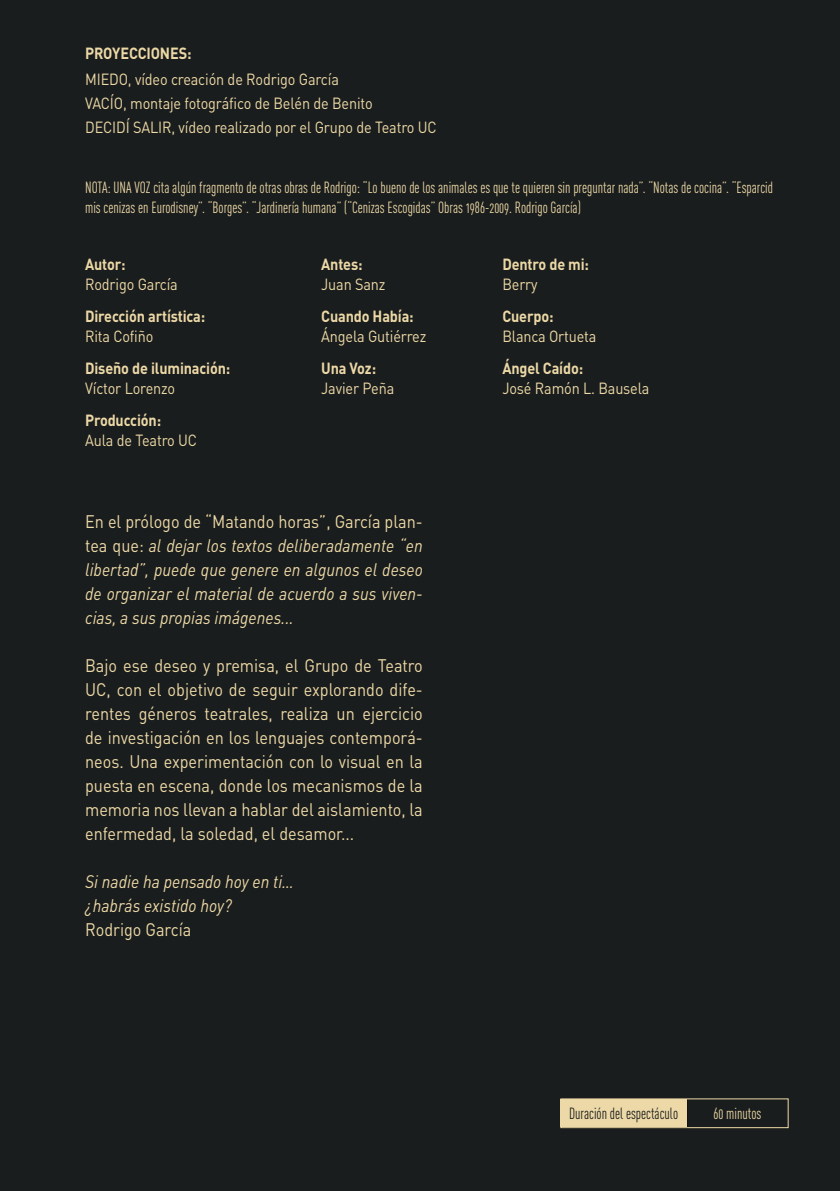
<style>
.page{position:relative;width:840px;height:1191px;background:#fff}
.page>*{position:absolute;margin:0;border:0;box-sizing:border-box;transform-origin:0 0}
.t1{font:18px/24px "DIN";color:#edd9a7;text-align:justify;scale:.9 1}
.t2{font:italic 18px/24px "DIN";color:#edd9a7;text-align:justify;scale:.9 1}
.t3{font:16px/24px "DIN";letter-spacing:-.01em;color:#edd9a7;scale:.9 1}
.t4{font:16px/20px "DIN Cond Regular Alternate";color:#edd9a7;scale:.9 1}
.t5{font:700 16px "DIN";letter-spacing:-.01em;color:#edd9a7;scale:.9 1}
.t6{font:16px "DIN Cond Regular Alternate";color:#1a1d1d;scale:.9 1}
.s1{font-style:normal}
</style>
<div class="page">
<div style="left:0;top:0;width:839px;height:1191px;background:#1a1d1d"></div>
<div style="left:560px;top:1098px;width:228px;height:30px;border:1px solid #edd9a7"></div>
<div style="left:560px;top:1099px;width:126px;height:28px;background:#edd9a7"></div>
<p class="t5" style="left:85px;top:43px;width:120px">PROYECCIONES:</p>
<p class="t3" style="left:85px;top:67px;width:392px">MIEDO, vídeo creación de Rodrigo García<br>VACÍO, montaje fotográfico de Belén de Benito<br>DECIDÍ SALIR, vídeo realizado por el Grupo de Teatro UC</p>
<p class="t4" style="left:85px;top:177px;width:765px">NOTA: UNA VOZ cita algún fragmento de otras obras de Rodrigo: “Lo bueno de los animales es que te quieren sin preguntar nada”. “Notas de cocina”. “Esparcid mis cenizas en Eurodisney”. “Borges”. “Jardinería humana” (“Cenizas Escogidas” Obras 1986-2009. Rodrigo García)</p>
<p class="t5" style="left:85px;top:254px;width:47px">Autor:</p>
<p class="t3" style="left:85px;top:272px;width:104px">Rodrigo García</p>
<p class="t5" style="left:85px;top:306px;width:135px">Dirección artística:</p>
<p class="t3" style="left:85px;top:324px;width:77px">Rita Cofiño</p>
<p class="t5" style="left:85px;top:358px;width:163px">Diseño de iluminación:</p>
<p class="t3" style="left:85px;top:376px;width:102px">Víctor Lorenzo</p>
<p class="t5" style="left:85px;top:410px;width:86px">Producción:</p>
<p class="t3" style="left:85px;top:428px;width:126px">Aula de Teatro UC</p>
<p class="t5" style="left:321px;top:254px;width:47px">Antes:</p>
<p class="t3" style="left:321px;top:272px;width:73px">Juan Sanz</p>
<p class="t5" style="left:321px;top:306px;width:104px">Cuando Había:</p>
<p class="t3" style="left:321px;top:324px;width:118px">Ángela Gutiérrez</p>
<p class="t5" style="left:321px;top:358px;width:62px">Una Voz:</p>
<p class="t3" style="left:321px;top:376px;width:83px">Javier Peña</p>
<p class="t2" style="left:85px;top:509px;width:376px"><span class="s1">En el prólogo de “Matando horas”, García plan&shy;tea que:</span> al dejar los textos deliberadamente “en libertad”, puede que genere en algunos el deseo de organizar el material de acuerdo a sus viven&shy;cias, a sus propias imágenes...</p>
<p class="t1" style="left:85px;top:653px;width:376px">Bajo ese deseo y premisa, el Grupo de Teatro UC, con el objetivo de seguir explorando dife&shy;rentes géneros teatrales, realiza un ejercicio de investigación en los lenguajes contemporá&shy;neos. Una experimentación con lo visual en la puesta en escena, donde los mecanismos de la memoria nos llevan a hablar del aislamiento, la enfermedad, la soledad, el desamor...</p>
<p class="t2" style="left:85px;top:869px;width:233px">Si nadie ha pensado hoy en ti… ¿habrás existido hoy?</p>
<p class="t1" style="left:85px;top:917px;width:120px">Rodrigo García</p>
<p class="t5" style="left:502px;top:254px;width:98px">Dentro de mi:</p>
<p class="t3" style="left:502px;top:272px;width:41px">Berry</p>
<p class="t5" style="left:502px;top:306px;width:58px">Cuerpo:</p>
<p class="t3" style="left:502px;top:324px;width:106px">Blanca Ortueta</p>
<p class="t5" style="left:502px;top:358px;width:91px">Ángel Caído:</p>
<p class="t3" style="left:502px;top:376px;width:165px">José Ramón L. Bausela</p>
<p class="t6" style="left:568px;top:1103px;width:123px">Duración del espectáculo</p>
<p class="t4" style="left:713px;top:1103px;width:55px">60 minutos</p>
</div>
